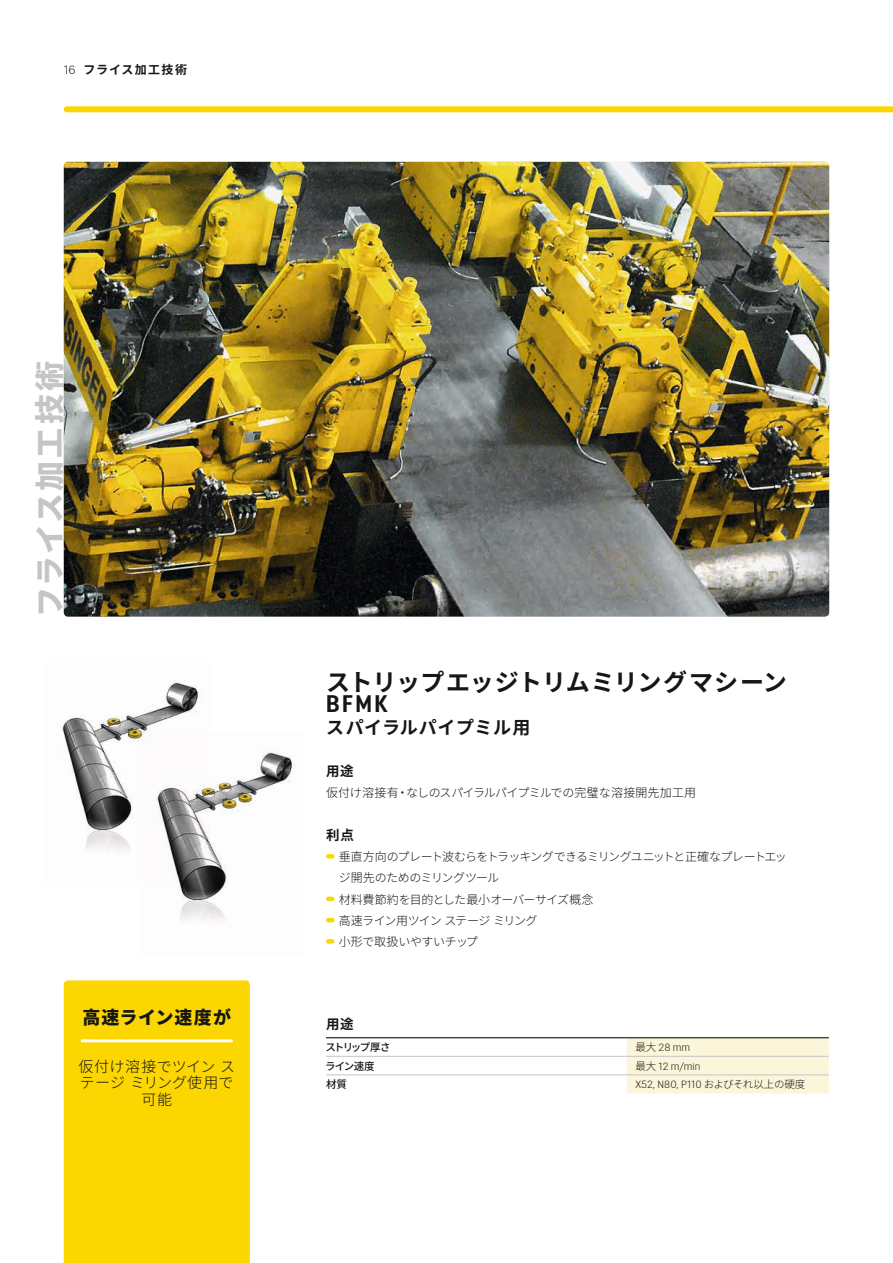
<style>
.page{position:relative;width:893px;height:1263px;background:#fff}
.page>*{position:absolute;margin:0;border:0;box-sizing:border-box;transform-origin:0 0}
.t1{font:900 30px "Noto Sans CJ Kjp";letter-spacing:.095em;color:#c5c5c5}
.t2{font:700 24px "Noto Sans CJ Kjp";letter-spacing:-.01em;color:#151616}
.t3{font:700 24px "Opinion Pro";color:#151616}
.t4{font:700 18px "Noto Sans CJ Kjp";letter-spacing:.03em;color:#151616}
.t5{font:900 18px "Noto Sans CJ Kjp";letter-spacing:.055em;color:#151616}
.t6{font:300 15px/16.5px "Noto Sans CJ Kjp";letter-spacing:.015em;color:#151616;text-align:center}
.t7{font:700 13.5px "Noto Sans CJ Kjp";color:#151616}
.t8{font:300 12px/21.3px "Noto Sans CJ Kjp";letter-spacing:-.04em;color:#151616}
.t9{font:300 12px "Noto Sans CJ Kjp";letter-spacing:-.015em;color:#151616}
.t10{font:700 12px "Noto Sans CJ Kjp";letter-spacing:.11em;color:#151616}
.t11{font:300 10.5px "Opinion Pro";color:#151616}
.t12{font:500 10.5px "Noto Sans CJ Kjp";letter-spacing:-.16em;color:#151616}
.t13{font:500 10.5px "Noto Sans CJ Kjp";letter-spacing:-.1em;color:#151616}
.s1{font-family:"Opinion Pro";font-weight:300}
.s2{font-family:"Noto Sans CJ Kjp"}
</style>
<div class="page">
<div style="left:67px;top:106px;width:826px;height:6px;background:#fcd600"></div>
<svg style="left:328px;top:854px;width:4px;height:4px"></svg>
<svg style="left:328px;top:897px;width:4px;height:4px"></svg>
<svg style="left:328px;top:918px;width:4px;height:4px"></svg>
<svg style="left:328px;top:939px;width:4px;height:5px"></svg>
<img style="left:64px;top:162px;width:765px;height:455px">
<div style="left:64px;top:980px;width:186px;height:283px;background:#fcd600"></div>
<hr style="left:82px;top:1039px;width:149px;height:3px;background:#fff">
<div style="left:627px;top:1038px;width:202px;height:55px;background:#fbf6d9"></div>
<hr style="left:326px;top:1075px;width:301px;height:1px;background:#c5c5c5">
<hr style="left:326px;top:1056px;width:301px;height:1px;background:#c5c5c5">
<hr style="left:326px;top:1037px;width:301px;height:1px;background:#151616">
<hr style="left:627px;top:1037px;width:202px;height:1px;background:#151616">
<hr style="left:627px;top:1056px;width:202px;height:1px;background:#c5c5c5">
<hr style="left:627px;top:1075px;width:202px;height:1px;background:#c5c5c5">
<img style="left:59px;top:682px;width:143px;height:169px">
<img style="left:141px;top:732px;width:152px;height:189px">
<p class="t10" style="left:64px;top:63px;width:125px"><span class="s1">16</span> フライス加工技術</p>
<h1 class="t1" style="left:33px;top:617px;width:257px;rotate:-90deg">フライス加工技術</h1>
<h3 class="t5" style="left:83px;top:1007px;width:150px">高速ライン速度が</h3>
<p class="t6" style="left:78px;top:1058px;width:158px">仮付け溶接でツインステージミリング使用で可能</p>
<h2 class="t2" style="left:326px;top:669px;width:462px">ストリップエッジトリムミリングマシーン</h2>
<h2 class="t3" style="left:326px;top:690px;width:64px">BFMK</h2>
<h3 class="t4" style="left:326px;top:717px;width:206px">スパイラルパイプミル用</h3>
<p class="t7" style="left:326px;top:763px;width:29px">用途</p>
<p class="t9" style="left:326px;top:786px;width:372px">仮付け溶接有・なしのスパイラルパイプミルでの完璧な溶接開先加工用</p>
<p class="t7" style="left:326px;top:827px;width:29px">利点</p>
<p class="t8" style="left:339px;top:846px;width:450px">垂直方向のプレート波むらをトラッキングできるミリングユニットと正確なプレートエッジ開先のためのミリングツール<br>材料費節約を目的とした最小オーバーサイズ概念<br>高速ライン用ツインステージミリング<br>小形で取扱いやすいチップ</p>
<p class="t7" style="left:326px;top:1017px;width:29px">用途</p>
<p class="t12" style="left:325px;top:1041px;width:67px">ストリップ厚さ</p>
<p class="t11" style="left:635px;top:1041px;width:56px"><span class="s2">最大</span> 28 mm</p>
<p class="t13" style="left:325px;top:1060px;width:51px">ライン速度</p>
<p class="t11" style="left:635px;top:1060px;width:67px"><span class="s2">最大</span> 12 m/min</p>
<p class="t13" style="left:326px;top:1078px;width:22px">材質</p>
<p class="t11" style="left:635px;top:1079px;width:172px">X52, N 80, P110 <span class="s2">およびそれ以上の硬度</span></p>
</div>
